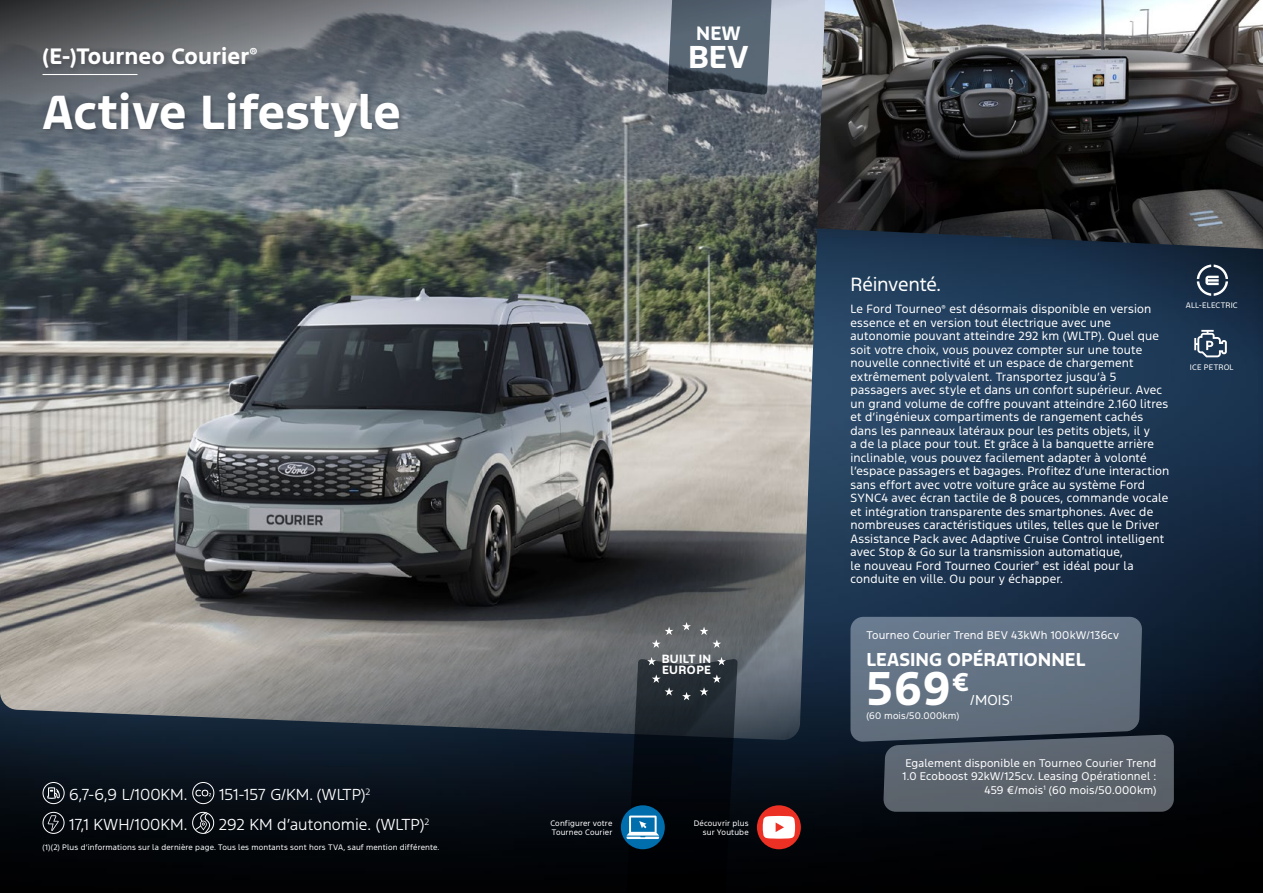
<style>
.page{position:relative;width:1263px;height:893px;background:#fff}
.page>*{position:absolute;margin:0;border:0;box-sizing:border-box;transform-origin:0 0}
.t1{font:700 45px "Ford F1";letter-spacing:.005em;color:#fff}
.t2{font:700 44.55px "Ford F1";color:#fff}
.t3{font:700 29.85px "Ford F1";color:#fff}
.t4{font:700 21px "Ford F1";letter-spacing:.005em;color:#fff}
.t5{font:700 18.3px "Ford F1";color:#fff}
.t6{font:18px "Ford F1";letter-spacing:-.015em;color:#fff}
.t7{font:700 17.55px "Ford F1";color:#fff}
.t8{font:300 15px "Ford F1";color:#fff}
.t9{font:13.5px "Ford F1";color:#fff}
.t10{font:11.25px/13.5px "Ford F1";letter-spacing:.01em;color:#fff}
.t11{font:700 11.25px/10.4px "Ford F1";letter-spacing:.025em;color:#fff}
.t12{font:10.5px/13.5px "Ford F1";letter-spacing:.015em;color:#fff;text-align:right}
.t13{font:9px "Ford F1";letter-spacing:.025em;color:#fff}
.t14{font:7.5px/9px "Ford F1";letter-spacing:.02em;color:#fff;text-align:right}
</style>
<div class="page">
<img style="left:0;top:249px;width:1263px;height:644px">
<img style="left:825px;top:0;width:438px;height:249px">
<img style="left:0;top:0;width:825px;height:740px">
<div style="left:41px;top:89px;width:365px;height:54px;background:#000;opacity:.25"></div>
<div style="left:40px;top:44px;width:224px;height:31px;background:#000;opacity:.25"></div>
<hr style="left:43px;top:74px;width:94px;height:1px;background:#fff">
<svg style="left:1194px;top:330px;width:33px;height:27px"></svg>
<svg style="left:668px;top:0;width:105px;height:95px;background:#55616e"></svg>
<svg style="left:1197px;top:265px;width:31px;height:31px"></svg>
<svg style="left:850px;top:617px;width:324px;height:195px;background:#54616f"></svg>
<svg style="left:48px;top:815px;width:11px;height:16px"></svg>
<div style="left:43px;top:812px;width:22px;height:22px;border:1px solid #fff;border-radius:50%"></div>
<svg style="left:194px;top:812px;width:21px;height:22px"></svg>
<div style="left:192px;top:812px;width:22px;height:22px;border:1px solid #fff;border-radius:50%"></div>
<svg style="left:47px;top:787px;width:13px;height:12px"></svg>
<div style="left:43px;top:782px;width:22px;height:22px;border:1px solid #fff;border-radius:50%"></div>
<svg style="left:195px;top:790px;width:16px;height:6px"></svg>
<div style="left:192px;top:782px;width:22px;height:22px;border:1px solid #fff;border-radius:50%"></div>
<div style="left:757px;top:805px;width:44px;height:44px;background:#ed3024;border-radius:50%"></div>
<svg style="left:763px;top:816px;width:32px;height:23px"></svg>
<div style="left:621px;top:805px;width:44px;height:44px;background:#006ead;border-radius:50%"></div>
<svg style="left:626px;top:622px;width:112px;height:271px;background:#1f272f"></svg>
<h3 class="t4" style="left:43px;top:41px;width:216px">(E-)Tourneo Courier<sup>®</sup></h3>
<h1 class="t1" style="left:43px;top:79px;width:360px">Active Lifestyle</h1>
<h3 class="t8" style="left:69px;top:785px;width:120px">6,7-6,9 L/100KM.</h3>
<h3 class="t8" style="left:219px;top:785px;width:153px">151-157 G/KM. (WLTP)<sup>2</sup></h3>
<h3 class="t8" style="left:69px;top:814px;width:120px">17,1 KWH/100KM.</h3>
<h3 class="t8" style="left:219px;top:814px;width:212px">292 KM d’autonomie. (WLTP)<sup>2</sup></h3>
<p class="t14" style="left:43px;top:843px;width:398px">(1)(2) Plus d’informations sur la dernière page. Tous les montants sont hors TVA, sauf mention différente.</p>
<h3 class="t5" style="left:696px;top:20px;width:46px">NEW</h3>
<h3 class="t3" style="left:688px;top:35px;width:62px">BEV</h3>
<p class="t11" style="left:662px;top:654px;width:51px">BUILT IN<br>EUROPE</p>
<p class="t14" style="left:550px;top:819px;width:63px;text-align:left">Configurer votre<br>Tourneo Courier</p>
<p class="t14" style="left:694px;top:820px;width:56px">Découvrir plus sur Youtube</p>
<h3 class="t6" style="left:850px;top:272px;width:92px">Réinventé.</h3>
<p class="t10" style="left:850px;top:303px;width:320px">Le Ford Tourneo<sup>®</sup> est désormais disponible en version essence et en version tout électrique avec une autonomie pouvant atteindre 292 km (WLTP). Quel que soit votre choix, vous pouvez compter sur une toute nouvelle connectivité et un espace de chargement extrêmement polyvalent. Transportez jusqu’à 5 passagers avec style et dans un confort supérieur. Avec un grand volume de coffre pouvant atteindre 2.160 litres et d’ingénieux compartiments de rangement cachés dans les panneaux latéraux pour les petits objets, il y<br>a de la place pour tout. Et grâce à la banquette arrière inclinable, vous pouvez facilement adapter à volonté l’espace passagers et bagages. Profitez d’une interaction sans effort avec votre voiture grâce au système Ford SYNC4 avec écran tactile de 8 pouces, commande vocale et intégration transparente des smartphones. Avec de nombreuses caractéristiques utiles, telles que le Driver Assistance Pack avec Adaptive Cruise Control intelligent avec Stop &amp; Go sur la transmission automatique,<br>le nouveau Ford Tourneo Courier<sup>®</sup> est idéal pour la conduite en ville. Ou pour y échapper.</p>
<p class="t14" style="left:1186px;top:301px;width:53px">ALL-ELECTRIC</p>
<p class="t14" style="left:1190px;top:363px;width:45px">ICE PETROL</p>
<p class="t12" style="left:866px;top:629px;width:254px">Tourneo Courier Trend BEV 43kWh 100kW/136cv</p>
<h3 class="t7" style="left:866px;top:647px;width:220px">LEASING OPÉRATIONNEL</h3>
<h2 class="t2" style="left:866px;top:656px;width:104px">569<sup>€</sup></h2>
<p class="t9" style="left:970px;top:691px;width:44px">/MOIS<sup>1</sup></p>
<p class="t13" style="left:866px;top:709px;width:94px">(60 mois/50.000km)</p>
<p class="t12" style="left:903px;top:757px;width:255px">Egalement disponible en Tourneo Courier Trend<br>1.0 Ecoboost 92kW/125cv. Leasing Opérationnel :<br>459 €/mois<sup>1</sup> (60 mois/50.000km)</p>
</div>
